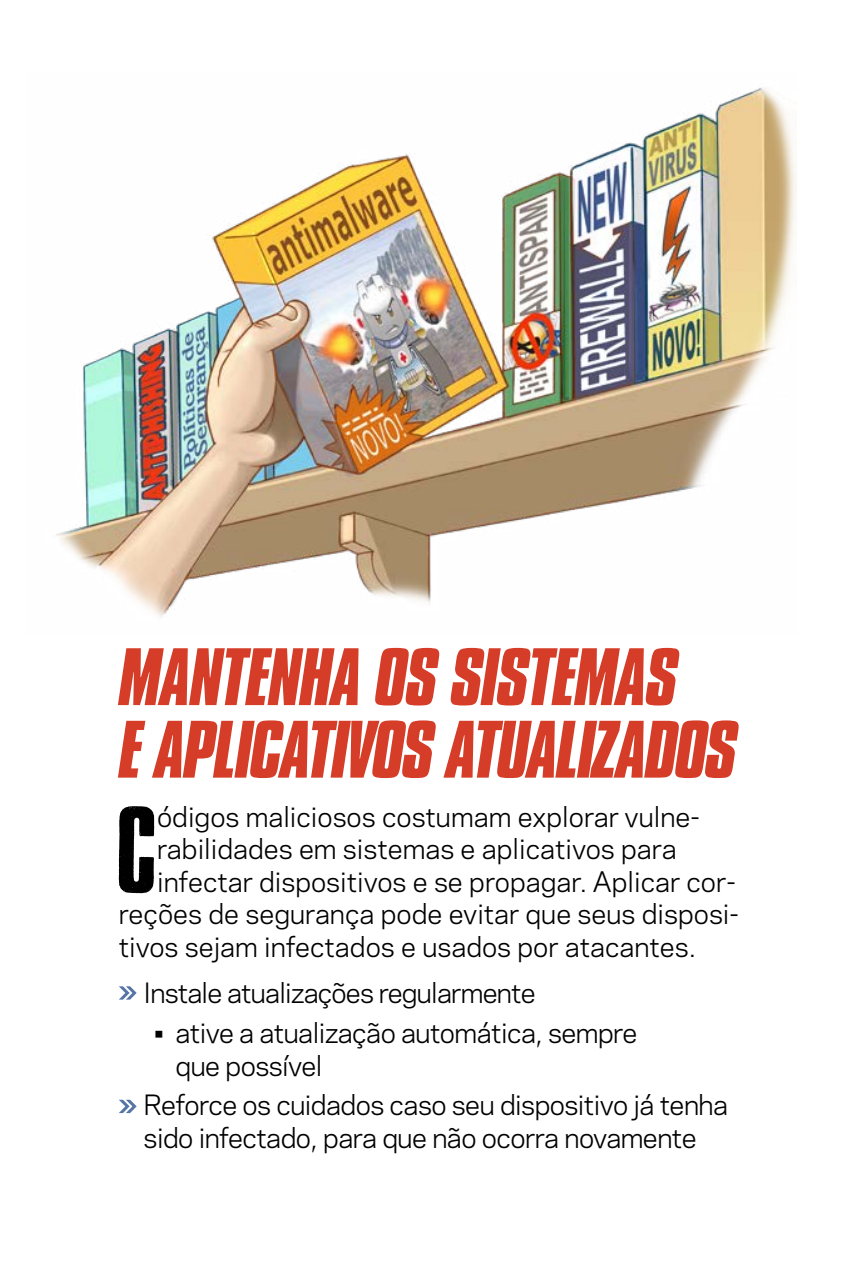
<style>
.page{position:relative;width:851px;height:1276px;background:#fff}
.page>*{position:absolute;margin:0;border:0;box-sizing:border-box;transform-origin:0 0}
.t1{font:103.25px "Cross Town";color:#000}
.t2{font:italic 700 70px/72.5px "Compacta BT";letter-spacing:-.03em;color:#d63d28}
.t3{font:26.25px "Galaxie Polaris";color:#000}
.t4{font:26.25px/32.5px "Galaxie Polaris";letter-spacing:-.02em;color:#000}
.t5{font:26.25px "Galaxie Polaris";letter-spacing:-.03em;color:#000}
</style>
<div class="page">
<svg style="left:119px;top:1099px;width:18px;height:14px"></svg>
<svg style="left:119px;top:986px;width:18px;height:13px"></svg>
<img style="left:56px;top:87px;width:740px;height:530px">
<h2 class="t2" style="left:119px;top:642px;width:619px">MANTENHA OS SISTEMAS<br>E APLICATIVOS ATUALIZADOS</h2>
<h1 class="t1" style="left:119px;top:804px;width:39px">C</h1>
<p class="t3" style="left:157px;top:797px;width:544px">ódigos maliciosos costumam explorar vulne-</p>
<p class="t3" style="left:157px;top:829px;width:521px">rabilidades em sistemas e aplicativos para</p>
<p class="t3" style="left:157px;top:862px;width:580px">infectar dispositivos e se propagar. Aplicar cor-</p>
<p class="t3" style="left:119px;top:894px;width:621px">reções de segurança pode evitar que seus disposi-</p>
<p class="t3" style="left:119px;top:927px;width:578px">tivos sejam infectados e usados por atacantes.</p>
<p class="t5" style="left:144px;top:973px;width:393px">Instale atualizações regularmente</p>
<p class="t4" style="left:175px;top:1015px;width:463px;text-indent:-21px">• ative a atualização automática, sempre que possível</p>
<p class="t4" style="left:144px;top:1087px;width:586px">Reforce os cuidados caso seu dispositivo já tenha sido infectado, para que não ocorra novamente</p>
</div>
